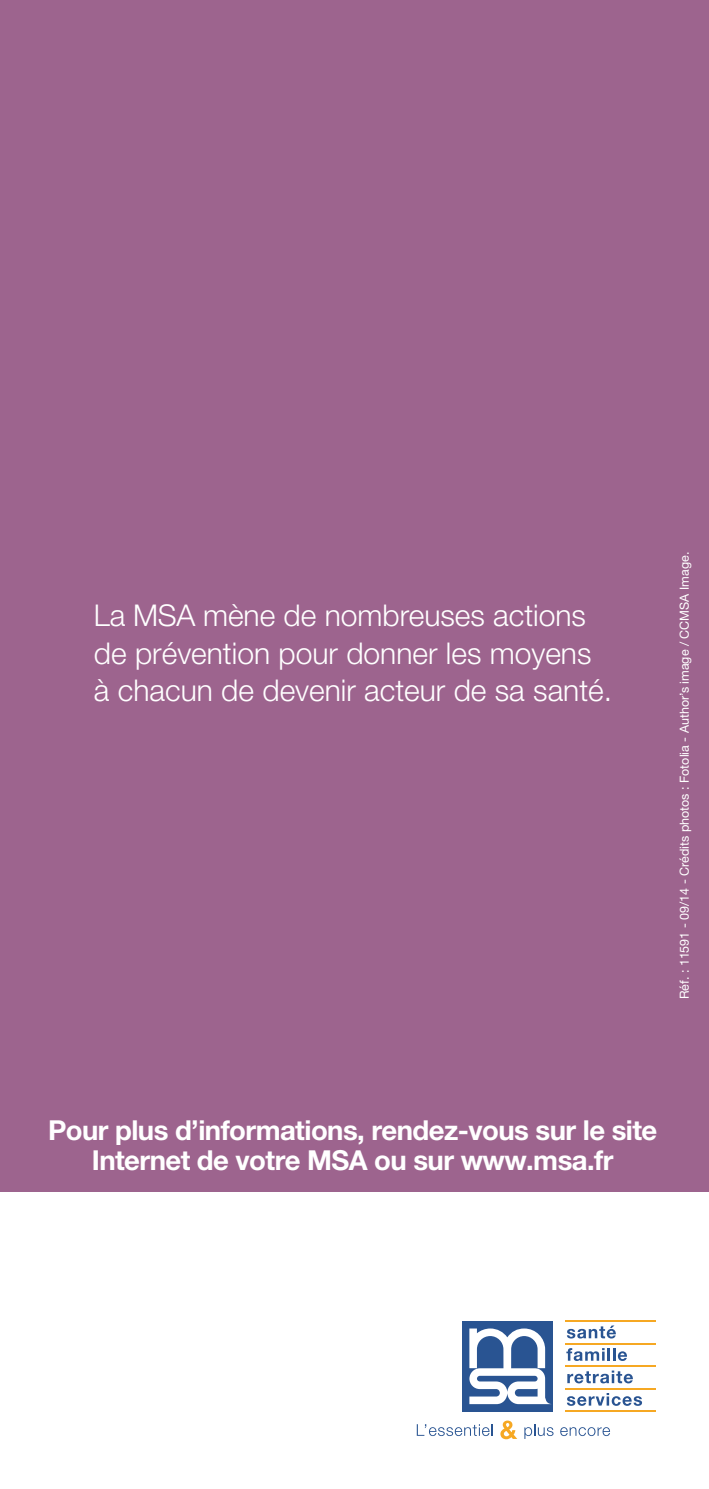
<style>
.page{position:relative;width:709px;height:1489px;background:#fff}
.page>*{position:absolute;margin:0;border:0;box-sizing:border-box;transform-origin:0 0}
.t1{font:300 30px/37.5px "Helvetica Neue LT";color:#fff}
.t2{font:700 27.5px/30px "Helvetica Neue";letter-spacing:-.02em;color:#fff;text-align:center}
.t3{font:12.5px "Helvetica Neue";color:#fff}
</style>
<div class="page">
<svg style="left:567px;top:1325px;width:49px;height:13px"></svg>
<svg style="left:566px;top:1348px;width:61px;height:12px"></svg>
<svg style="left:567px;top:1370px;width:66px;height:13px"></svg>
<svg style="left:567px;top:1393px;width:75px;height:12px"></svg>
<hr style="left:565px;top:1320px;width:90px;height:1px;background:#f6a823">
<hr style="left:565px;top:1343px;width:90px;height:1px;background:#f6a823">
<hr style="left:565px;top:1365px;width:90px;height:1px;background:#f6a823">
<hr style="left:565px;top:1387px;width:90px;height:1px;background:#f6a823">
<hr style="left:565px;top:1410px;width:90px;height:1px;background:#f6a823">
<div style="left:462px;top:1320px;width:90px;height:91px;background:#295492"></div>
<svg style="left:469px;top:1328px;width:79px;height:75px"></svg>
<svg style="left:417px;top:1424px;width:75px;height:11px"></svg>
<svg style="left:500px;top:1420px;width:17px;height:19px"></svg>
<svg style="left:524px;top:1424px;width:29px;height:14px"></svg>
<svg style="left:560px;top:1427px;width:50px;height:8px"></svg>
<div style="left:0;top:0;width:709px;height:1191px;background:#9d648e"></div>
<p class="t1" style="left:94px;top:596px;width:519px">La MSA mène de nombreuses actions de prévention pour donner les moyens à chacun de devenir acteur de sa santé.</p>
<p class="t3" style="left:677px;top:999px;width:449px;rotate:-90deg">Réf. : 11591 - 09/14 - Crédits photos : Fotolia - Author’s image / CCMSA Image.</p>
<p class="t2" style="left:48px;top:1114px;width:611px">Pour plus d’informations, rendez-vous sur le site<br>Internet de votre MSA ou sur www.msa.fr</p>
</div>
